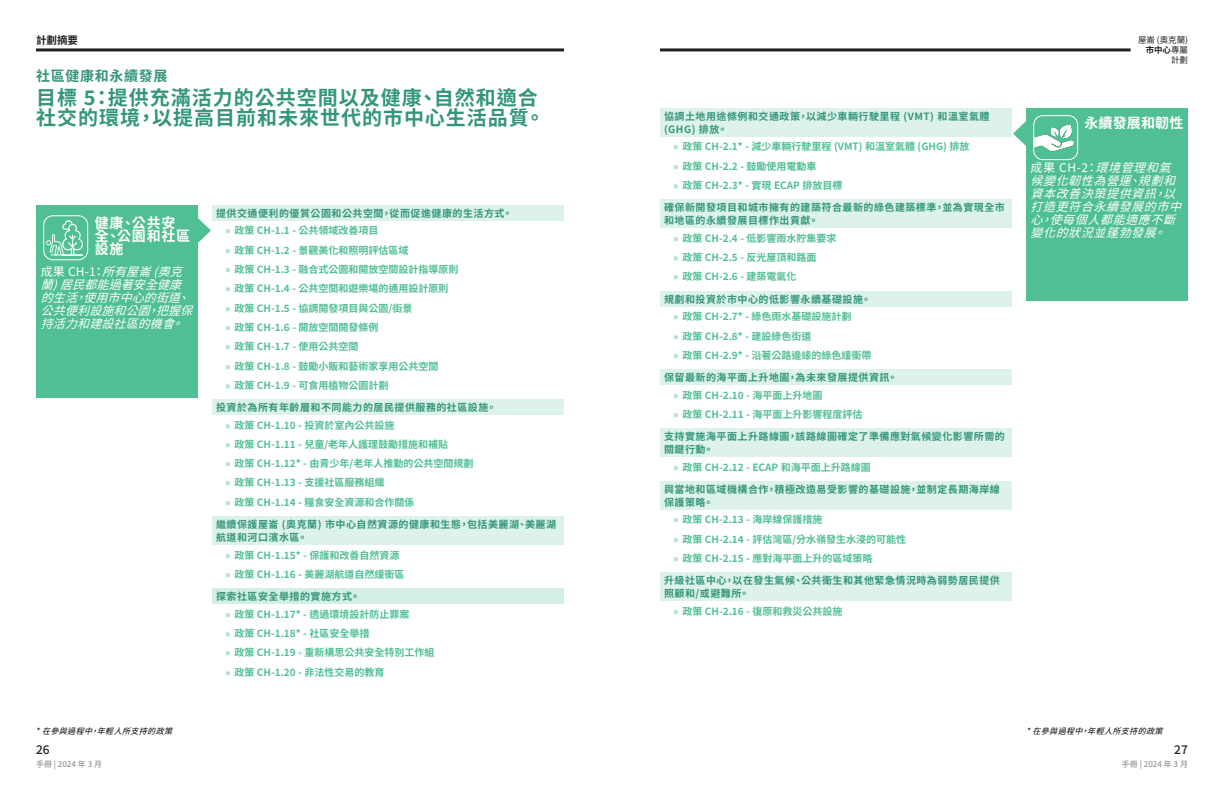
<style>
.page{position:relative;width:1224px;height:792px;background:#fff}
.page>*{position:absolute;margin:0;border:0;box-sizing:border-box;transform-origin:0 0}
.VA_Body_Text{font:700 20px/20px "Noto Sans TC";letter-spacing:.05em;color:#33967a}
.VA_Body_Text-2{font:700 14px/13px "Noto Sans TC";letter-spacing:.05em;color:#fff}
.VA_Body_Text-3{font:700 14px "Noto Sans TC";letter-spacing:.05em;color:#33967a}
.VA_Body_Text-4{font:700 14px "Noto Sans TC";letter-spacing:.01em;color:#fff}
.VA_Body_Text-5{font:italic 12px/13px "Noto Sans TC";color:#fff}
.t1{font:500 12px "Noto Sans TC";color:#231f20}
.t2{font:700 10.5px "Noto Sans TC";color:#231f20}
.t3{font:700 10px "Noto Sans TC";color:#50bf94}
.VA_Body_Text-6{font:700 10px/13px "Noto Sans TC";letter-spacing:.05em;color:#33967a}
.t4{font:8.5px/10.1px "Noto Sans TC";color:#231f20;text-align:right}
.VA_Body_Text-7{font:italic 8px "Noto Sans TC";color:#000}
.t5{font:500 8px "Noto Sans TC";color:#939598}
.s1{font-style:normal}
.s2{font-weight:400}
.s3{font-weight:700}
</style>
<div class="page">
<hr style="left:36px;top:48px;width:528px;height:3px;background:#231f20">
<hr style="left:660px;top:48px;width:471px;height:3px;background:#231f20">
<svg style="left:198px;top:218px;width:13px;height:25px"></svg>
<div style="left:36px;top:205px;width:162px;height:192px;background:#50bf94"></div>
<div style="left:43px;top:215px;width:45px;height:45px;border:1px solid #fff;border-radius:9px"></div>
<svg style="left:62px;top:220px;width:21px;height:35px"></svg>
<svg style="left:43px;top:233px;width:24px;height:24px"></svg>
<hr style="left:51px;top:254px;width:31px;height:1px;background:#fff">
<div style="left:212px;top:205px;width:351px;height:16px;background:#dcf2ea"></div>
<div style="left:212px;top:399px;width:351px;height:16px;background:#dcf2ea"></div>
<div style="left:212px;top:516px;width:351px;height:29px;background:#dcf2ea"></div>
<div style="left:212px;top:588px;width:351px;height:16px;background:#d3efe4"></div>
<div style="left:660px;top:108px;width:351px;height:29px;background:#dcf2ea"></div>
<div style="left:660px;top:199px;width:351px;height:29px;background:#dcf2ea"></div>
<div style="left:660px;top:291px;width:351px;height:16px;background:#dcf2ea"></div>
<div style="left:660px;top:369px;width:351px;height:16px;background:#dcf2ea"></div>
<div style="left:660px;top:428px;width:351px;height:29px;background:#dcf2ea"></div>
<div style="left:660px;top:481px;width:351px;height:29px;background:#dcf2ea"></div>
<div style="left:660px;top:572px;width:351px;height:29px;background:#dcf2ea"></div>
<svg style="left:1013px;top:121px;width:13px;height:25px"></svg>
<div style="left:1026px;top:108px;width:162px;height:192px;background:#50bf94"></div>
<img style="left:1035px;top:117px;width:40px;height:43px">
<div style="left:1033px;top:115px;width:45px;height:45px;border:1px solid #fff;border-radius:9px"></div>
<p class="t2" style="left:36px;top:35px;width:43px">計劃摘要</p>
<p class="VA_Body_Text-3" style="left:36px;top:68px;width:133px">社區健康和永續發展</p>
<p class="VA_Body_Text" style="left:36px;top:88px;width:510px">目標 5：提供充滿活力的公共空間以及健康、自然和適合社交的環境，以提高目前和未來世代的市中心生活品質。</p>
<p class="VA_Body_Text-2" style="left:95px;top:217px;width:97px">健康、公共安全、公園和社區設施</p>
<p class="VA_Body_Text-5" style="left:41px;top:265px;width:162px"><span class="s1">成果 C H - 1：</span>所有屋崙(奧克蘭)居民都能過著安全健康的生活，使用市中心的街道、公共便利設施和公園，把握保持活力和建設社區的機會。</p>
<p class="VA_Body_Text-6" style="left:216px;top:207px;width:298px">提供交通便利的優質公園和公共空間，從而促進健康的生活方式。</p>
<p class="t3" style="left:226px;top:225px;width:155px"><span class="s2">»</span> 政策 CH-1.1 - 公共領域改善項目</p>
<p class="t3" style="left:226px;top:244px;width:185px"><span class="s2">»</span> 政策 CH-1.2 - 景觀美化和照明評估區域</p>
<p class="t3" style="left:226px;top:264px;width:235px"><span class="s2">»</span> 政策 CH-1.3 - 融合式公園和開放空間設計指導原則</p>
<p class="t3" style="left:226px;top:283px;width:225px"><span class="s2">»</span> 政策 CH-1.4 - 公共空間和遊樂場的通用設計原則</p>
<p class="t3" style="left:226px;top:302px;width:188px"><span class="s2">»</span> 政策 CH-1.5 - 協調開發項目與公園/街景</p>
<p class="t3" style="left:226px;top:322px;width:155px"><span class="s2">»</span> 政策 CH-1.6 - 開放空間開發條例</p>
<p class="t3" style="left:226px;top:341px;width:135px"><span class="s2">»</span> 政策 CH-1.7 - 使用公共空間</p>
<p class="t3" style="left:226px;top:360px;width:215px"><span class="s2">»</span> 政策 CH-1.8 - 鼓勵小販和藝術家享用公共空間</p>
<p class="t3" style="left:226px;top:380px;width:165px"><span class="s2">»</span> 政策 CH-1.9 - 可食用植物公園計劃</p>
<p class="VA_Body_Text-6" style="left:216px;top:401px;width:282px">投資於為所有年齡層和不同能力的居民提供服務的社區設施。</p>
<p class="t3" style="left:226px;top:419px;width:170px"><span class="s2">»</span> 政策 CH-1.10 - 投資於室內公共設施</p>
<p class="t3" style="left:226px;top:439px;width:224px"><span class="s2">»</span> 政策 CH-1.11 - 兒童/老年人護理鼓勵措施和補貼</p>
<p class="t3" style="left:226px;top:458px;width:249px"><span class="s2">»</span> 政策 CH-1.12* - 由青少年/老年人推動的公共空間規劃</p>
<p class="t3" style="left:226px;top:477px;width:160px"><span class="s2">»</span> 政策 CH-1.13 - 支援社區服務組織</p>
<p class="t3" style="left:226px;top:496px;width:190px"><span class="s2">»</span> 政策 CH-1.14 - 糧食安全資源和合作關係</p>
<p class="VA_Body_Text-6" style="left:216px;top:518px;width:342px">繼續保護屋崙 (奧克蘭) 市中心自然資源的健康和生態，包括美麗湖、美麗湖航道和河口濱水區。</p>
<p class="t3" style="left:226px;top:549px;width:176px"><span class="s2">»</span> 政策 CH-1.15* - 保護和改善自然資源</p>
<p class="t3" style="left:226px;top:569px;width:180px"><span class="s2">»</span> 政策 CH-1.16 - 美麗湖航道自然緩衝區</p>
<p class="VA_Body_Text-6" style="left:216px;top:590px;width:145px">探索社區安全舉措的實施方式。</p>
<p class="t3" style="left:226px;top:608px;width:186px"><span class="s2">»</span> 政策 CH-1.17* - 透過環境設計防止罪案</p>
<p class="t3" style="left:226px;top:628px;width:146px"><span class="s2">»</span> 政策 CH-1.18* - 社區安全舉措</p>
<p class="t3" style="left:226px;top:647px;width:210px"><span class="s2">»</span> 政策 CH-1.19 - 重新構思公共安全特別工作組</p>
<p class="t3" style="left:226px;top:666px;width:160px"><span class="s2">»</span> 政策 CH-1.20 - 非法性交易的教育</p>
<p class="VA_Body_Text-6" style="left:664px;top:110px;width:327px">協調土地用途條例和交通政策，以減少車輛行駛里程 (VMT) 和溫室氣體(GHG) 排放。</p>
<p class="t3" style="left:674px;top:141px;width:298px"><span class="s2">»</span> 政策 CH-2.1* - 減少車輛行駛里程 (VMT) 和溫室氣體 (GHG) 排放</p>
<p class="t3" style="left:674px;top:160px;width:145px"><span class="s2">»</span> 政策 CH-2.2 - 鼓勵使用電動車</p>
<p class="t3" style="left:674px;top:180px;width:170px"><span class="s2">»</span> 政策 CH-2.3* - 實現 ECAP 排放目標</p>
<p class="VA_Body_Text-6" style="left:664px;top:201px;width:342px">確保新開發項目和城市擁有的建築符合最新的綠色建築標準，並為實現全市和地區的永續發展目標作出貢獻。</p>
<p class="t3" style="left:674px;top:233px;width:165px"><span class="s2">»</span> 政策 CH-2.4 - 低影響雨水貯集要求</p>
<p class="t3" style="left:674px;top:252px;width:145px"><span class="s2">»</span> 政策 CH-2.5 - 反光屋頂和路面</p>
<p class="t3" style="left:674px;top:271px;width:125px"><span class="s2">»</span> 政策 CH-2.6 - 建築電氣化</p>
<p class="VA_Body_Text-6" style="left:664px;top:293px;width:208px">規劃和投資於市中心的低影響永續基礎設施。</p>
<p class="t3" style="left:674px;top:311px;width:180px"><span class="s2">»</span> 政策 CH-2.7* - 綠色雨水基礎設施計劃</p>
<p class="t3" style="left:674px;top:330px;width:140px"><span class="s2">»</span> 政策 CH-2.8* - 建設綠色街道</p>
<p class="t3" style="left:674px;top:350px;width:200px"><span class="s2">»</span> 政策 CH-2.9* - 沿著公路邊緣的綠色緩衝帶</p>
<p class="VA_Body_Text-6" style="left:664px;top:371px;width:235px">保留最新的海平面上升地圖，為未來發展提供資訊。</p>
<p class="t3" style="left:674px;top:389px;width:150px"><span class="s2">»</span> 政策 CH-2.10 - 海平面上升地圖</p>
<p class="t3" style="left:674px;top:409px;width:190px"><span class="s2">»</span> 政策 CH-2.11 - 海平面上升影響程度評估</p>
<p class="VA_Body_Text-6" style="left:664px;top:430px;width:342px">支持實施海平面上升路線圖，該路線圖確定了準備應對氣候變化影響所需的關鍵行動。</p>
<p class="t3" style="left:674px;top:461px;width:199px"><span class="s2">»</span> 政策 CH-2.12 - ECAP 和海平面上升路線圖</p>
<p class="VA_Body_Text-6" style="left:664px;top:483px;width:337px">與當地和區域機構合作，積極改造易受影響的基礎設施，並制定長期海岸線保護策略。</p>
<p class="t3" style="left:674px;top:514px;width:150px"><span class="s2">»</span> 政策 CH-2.13 - 海岸線保護措施</p>
<p class="t3" style="left:674px;top:533px;width:234px"><span class="s2">»</span> 政策 CH-2.14 - 評估灣區/分水嶺發生水浸的可能性</p>
<p class="t3" style="left:674px;top:553px;width:200px"><span class="s2">»</span> 政策 CH-2.15 - 應對海平面上升的區域策略</p>
<p class="VA_Body_Text-6" style="left:664px;top:574px;width:337px">升級社區中心，以在發生氣候、公共衛生和其他緊急情況時為弱勢居民提供照顧和/或避難所。</p>
<p class="t3" style="left:674px;top:606px;width:170px"><span class="s2">»</span> 政策 CH-2.16 - 復原和救災公共設施</p>
<p class="t4" style="left:1138px;top:35px;width:51px">屋崙 (奧克蘭)<span class="s3">市中心</span>專屬計劃</p>
<p class="VA_Body_Text-4" style="left:1084px;top:115px;width:100px">永續發展和韌性</p>
<p class="VA_Body_Text-5" style="left:1030px;top:162px;width:161px"><span class="s1">成果 C H -2：</span>環境管理和氣候變化韌性為營運、規劃和資本改善決策提供資訊，以打造更符合永續發展的市中心，使每個人都能適應不斷變化的狀況並蓬勃發展。</p>
<p class="VA_Body_Text-7" style="left:36px;top:727px;width:144px">*在參與過程中，年輕人所支持的政策</p>
<p class="VA_Body_Text-7" style="left:1026px;top:727px;width:144px">*在參與過程中，年輕人所支持的政策</p>
<p class="t1" style="left:36px;top:743px;width:15px">26</p>
<p class="t1" style="left:1174px;top:743px;width:15px">27</p>
<p class="t5" style="left:36px;top:759px;width:68px">手冊 | 2024 年 3 月</p>
<p class="t5" style="left:1122px;top:759px;width:68px">手冊 | 2024 年 3 月</p>
</div>
